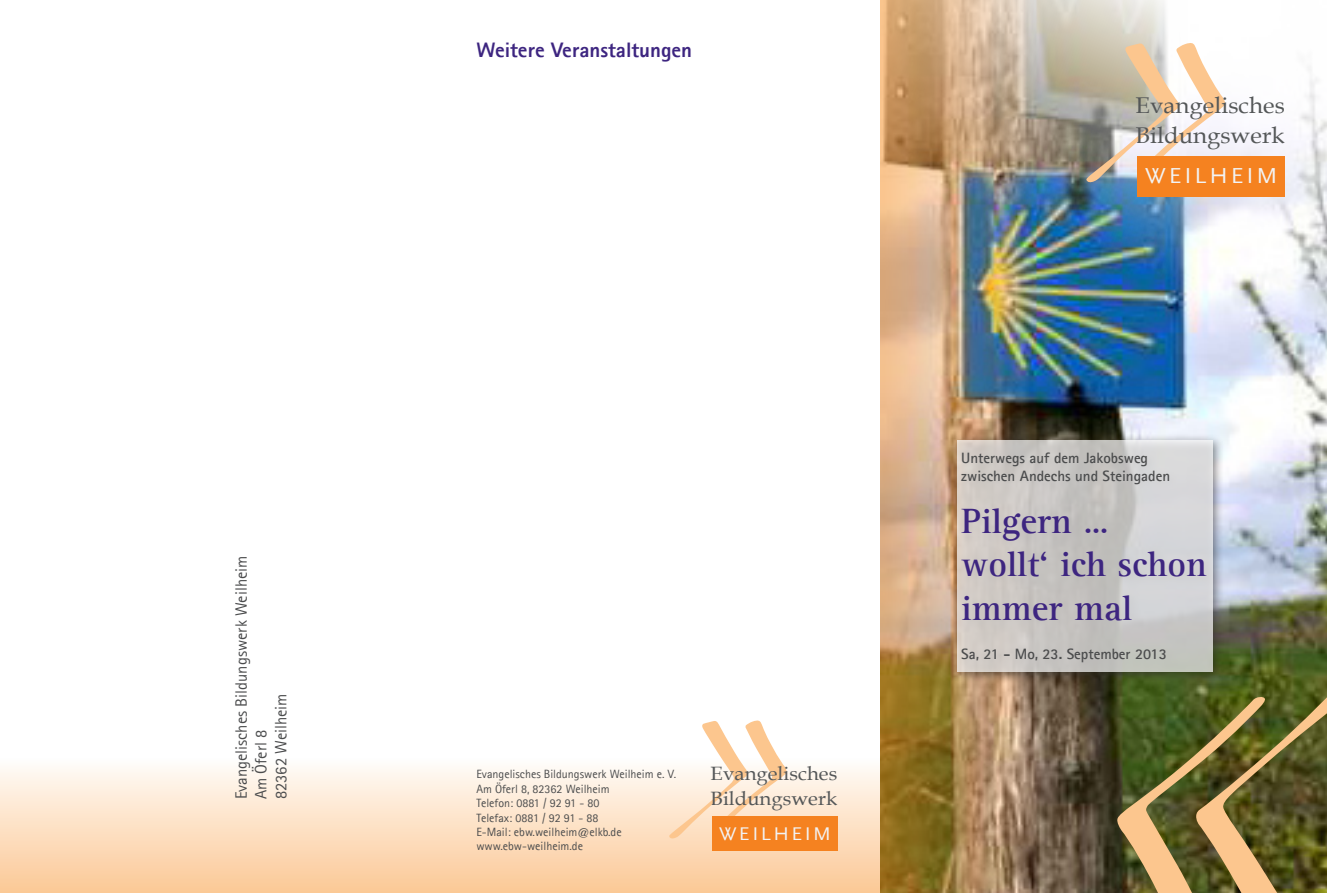
<style>
.page{position:relative;width:1327px;height:893px;background:#fff}
.page>*{position:absolute;margin:0;border:0;box-sizing:border-box;transform-origin:0 0}
.Titel{font:700 36px/43.2px "Agfa Rotis Serif";color:#3d2580}
.t1{font:22.8px/29.4px "Book Antiqua";color:#545758;scale:1.05 1}
.t2{font:22.8px "Scala Sans Regular LF";letter-spacing:.12em;color:#f2f3f4;scale:1.05 1}
.t3{font:800 21px "Agfa Rotis Sans Serif";color:#3d2580}
.t4{font:19.35px/24.9px "Book Antiqua";color:#545758;scale:1.05 1}
.t5{font:19.35px "Scala Sans Regular LF";letter-spacing:.12em;color:#f2f3f4;scale:1.05 1}
.t6{font:16.5px "Agfa Rotis Sans Serif";color:#4b4c4d}
.t7{font:700 15px/18px "Agfa Rotis Sans Serif";color:#4b4c4d}
.t8{font:12px "Agfa Rotis Sans Serif";color:#4b4c4d}
</style>
<div class="page">
<div style="left:0;top:757px;width:880px;height:136px;background:linear-gradient(to bottom,#fffdfb,#fbc896)"></div>
<img style="left:1048px;top:0;width:279px;height:893px">
<img style="left:880px;top:0;width:168px;height:893px">
<svg style="left:1086px;top:43px;width:139px;height:140px"></svg>
<div style="left:1137px;top:156px;width:147px;height:40px;background:#f58220"></div>
<svg style="left:1116px;top:685px;width:211px;height:208px;background:#6e6934"></svg>
<svg style="left:669px;top:720px;width:118px;height:119px"></svg>
<div style="left:712px;top:816px;width:126px;height:34px;background:#f58220"></div>
<div style="left:951px;top:434px;width:273px;height:250px;background:#231f20;opacity:.75"></div>
<svg style="left:957px;top:440px;width:255px;height:232px;background:#cbc9c6"></svg>
<p class="t6" style="left:231px;top:799px;width:245px;rotate:-90deg">Evangelisches Bildungswerk Weilheim</p>
<p class="t6" style="left:251px;top:799px;width:71px;rotate:-90deg">Am Öferl 8</p>
<p class="t6" style="left:271px;top:799px;width:108px;rotate:-90deg">82362 Weilheim</p>
<p class="t3" style="left:476px;top:37px;width:217px">Weitere Veranstaltungen</p>
<p class="t8" style="left:476px;top:767px;width:201px">Evangelisches Bildungswerk Weilheim e. V.</p>
<p class="t8" style="left:476px;top:782px;width:135px">Am Öferl 8, 82362 Weilheim</p>
<p class="t8" style="left:476px;top:796px;width:125px">Telefon: 0881 / 92 91 - 80</p>
<p class="t8" style="left:476px;top:810px;width:124px">Telefax: 0881 / 92 91 - 88</p>
<p class="t8" style="left:476px;top:825px;width:147px">E-Mail: ebw.weilheim@elkb.de</p>
<p class="t8" style="left:476px;top:839px;width:108px">www.ebw-weilheim.de</p>
<p class="t4" style="left:710px;top:761px;width:122px">Evangelisches<br>Bildungswerk</p>
<p class="t5" style="left:719px;top:823px;width:108px">WEILHEIM</p>
<p class="t1" style="left:1135px;top:90px;width:144px">Evangelisches<br>Bildungswerk</p>
<p class="t2" style="left:1145px;top:164px;width:127px">WEILHEIM</p>
<p class="t7" style="left:961px;top:449px;width:210px">Unterwegs auf dem Jakobsweg zwischen Andechs und Steingaden</p>
<p class="Titel" style="left:961px;top:500px;width:247px">Pilgern …<br>wollt‘ ich schon immer mal</p>
<p class="t7" style="left:961px;top:644px;width:207px">Sa, 21 - Mo, 23. September 2013</p>
</div>
